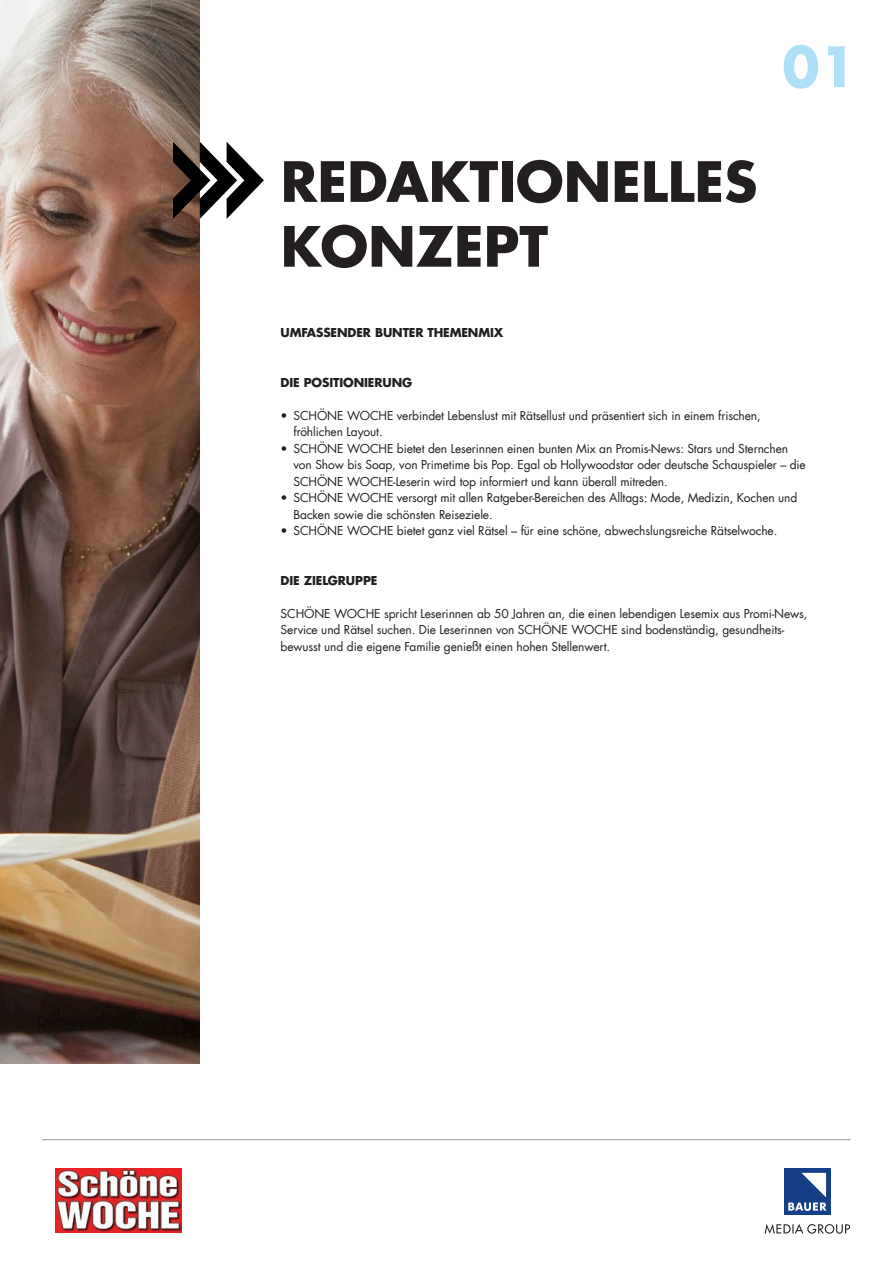
<style>
.page{position:relative;width:893px;height:1263px;background:#fff}
.page>*{position:absolute;margin:0;border:0;box-sizing:border-box;transform-origin:0 0}
.t1{font:700 54px/64.8px "Futura Com";color:#231f20}
.t2{font:700 54px "Futura Com";color:#aee1f9}
.t3{font:12px/16.5px "Futura Com";letter-spacing:-.01em;color:#231f20}
.t4{font:700 12px "Futura Com";letter-spacing:-.01em;color:#231f20}
</style>
<div class="page">
<svg style="left:765px;top:1224px;width:85px;height:10px"></svg>
<div style="left:784px;top:1168px;width:46px;height:47px;background:#153f87"></div>
<svg style="left:788px;top:1173px;width:39px;height:38px"></svg>
<hr style="left:43px;top:1139px;width:807px;height:1px;background:#939598">
<img style="left:55px;top:1168px;width:127px;height:64px">
<img style="left:0;top:0;width:200px;height:1063px">
<svg style="left:173px;top:142px;width:91px;height:77px"></svg>
<h1 class="t2" style="left:782px;top:25px;width:76px">01</h1>
<h1 class="t1" style="left:281px;top:147px;width:478px">REDAKTIONELLES<br>KONZEPT</h1>
<p class="t4" style="left:281px;top:324px;width:224px">UMFASSENDER BUNTER THEMENMIX</p>
<p class="t4" style="left:281px;top:373px;width:133px">DIE POSITIONIERUNG</p>
<p class="t3" style="left:293px;top:407px;width:469px;text-indent:-13px">• SCHÖNE WOCHE verbindet Lebenslust mit Rätsellust und präsentiert sich in einem frischen, fröhlichen Layout.</p>
<p class="t3" style="left:293px;top:440px;width:514px;text-indent:-13px">• SCHÖNE WOCHE bietet den Leserinnen einen bunten Mix an Promis-News: Stars und Sternchen von Show bis Soap, von Primetime bis Pop. Egal ob Hollywoodstar oder deutsche Schauspieler – die<br>SCHÖNE WOCHE-Leserin wird top informiert und kann überall mitreden.</p>
<p class="t3" style="left:293px;top:489px;width:505px;text-indent:-13px">• SCHÖNE WOCHE versorgt mit allen Ratgeber-Bereichen des Alltags: Mode, Medizin, Kochen und<br>Backen sowie die schönsten Reiseziele.</p>
<p class="t3" style="left:281px;top:522px;width:498px">• SCHÖNE WOCHE bietet ganz viel Rätsel – für eine schöne, abwechslungsreiche Rätselwoche.</p>
<p class="t4" style="left:281px;top:571px;width:98px">DIE ZIELGRUPPE</p>
<p class="t3" style="left:281px;top:605px;width:528px">SCHÖNE WOCHE spricht Leserinnen ab 50 Jahren an, die einen lebendigen Lesemix aus Promi-News,<br>Service und Rätsel suchen. Die Leserinnen von SCHÖNE WOCHE sind bodenständig, gesundheits&shy;bewusst und die eigene Familie genießt einen hohen Stellenwert.</p>
</div>
